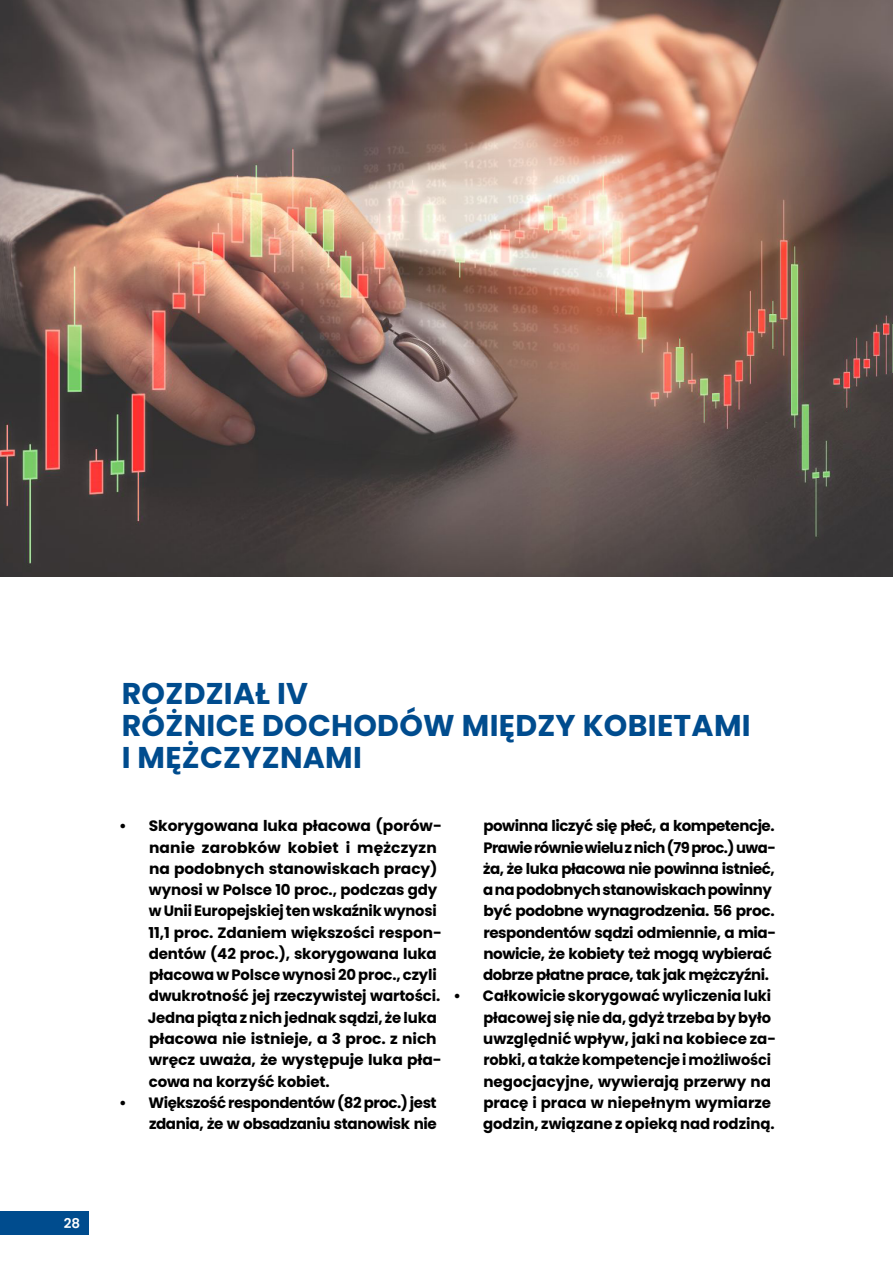
<style>
.page{position:relative;width:893px;height:1263px;background:#fff}
.page>*{position:absolute;margin:0;border:0;box-sizing:border-box;transform-origin:0 0}
.t1{font:700 30px/32px "Poppins";letter-spacing:.01em;color:#004c8e}
.t2{font:700 15px/21.3px "Poppins";letter-spacing:-.01em;color:#000}
.t3{font:700 15px/21.3px "Poppins";letter-spacing:-.03em;color:#000;text-align:right}
.t4{font:600 13.5px "Poppins";color:#fff}
</style>
<div class="page">
<div style="left:0;top:1211px;width:88px;height:24px;background:#004c8e"></div>
<img style="left:0;top:0;width:893px;height:576px">
<p class="t4" style="left:64px;top:1215px;width:18px">28</p>
<h1 class="t1" style="left:122px;top:677px;width:630px">ROZDZIAŁ IV<br>RÓŻNICE DOCHODÓW MIĘDZY KOBIETAMI<br>I MĘŻCZYZNAMI</h1>
<p class="t2" style="left:148px;top:815px;width:296px;text-indent:-29px">• Skorygowana luka płacowa (porów&shy;nanie zarobków kobiet i mężczyzn na podobnych stanowiskach pracy) wynosi w Polsce 10 proc., podczas gdy w Unii Europejskiej ten wskaźnik wynosi 11,1 proc. Zdaniem większości respon&shy;dentów (42 proc.), skorygowana luka płacowa w Polsce wynosi 20 proc., czyli dwukrotność jej rzeczywistej wartości.<br>Jedna piąta z nich jednak sądzi, że luka płacowa nie istnieje, a 3 proc. z nich wręcz uważa, że występuje luka pła&shy;cowa na korzyść kobiet.</p>
<p class="t3" style="left:119px;top:1092px;width:319px">• Większość respondentów (82 proc.) jest zdania, że w obsadzaniu stanowisk nie</p>
<p class="t3" style="left:483px;top:815px;width:295px;text-align:left">powinna liczyć się płeć, a kompetencje.<br>Prawie równie wielu z nich (79 proc.) uwa&shy;ża, że luka płacowa nie powinna istnieć, a na podobnych stanowiskach powinny być podobne wynagrodzenia. 56 proc. respondentów sądzi odmiennie, a mia&shy;nowicie, że kobiety też mogą wybierać dobrze płatne prace, tak jak mężczyźni.</p>
<p class="t2" style="left:483px;top:986px;width:295px;text-indent:-30px">• Całkowicie skorygować wyliczenia luki płacowej się nie da, gdyż trzeba by było uwzględnić wpływ, jaki na kobiece za&shy;robki, a także kompetencje i możliwości negocjacyjne, wywierają przerwy na pracę i praca w niepełnym wymiarze godzin, związane z opieką nad rodziną.</p>
</div>
